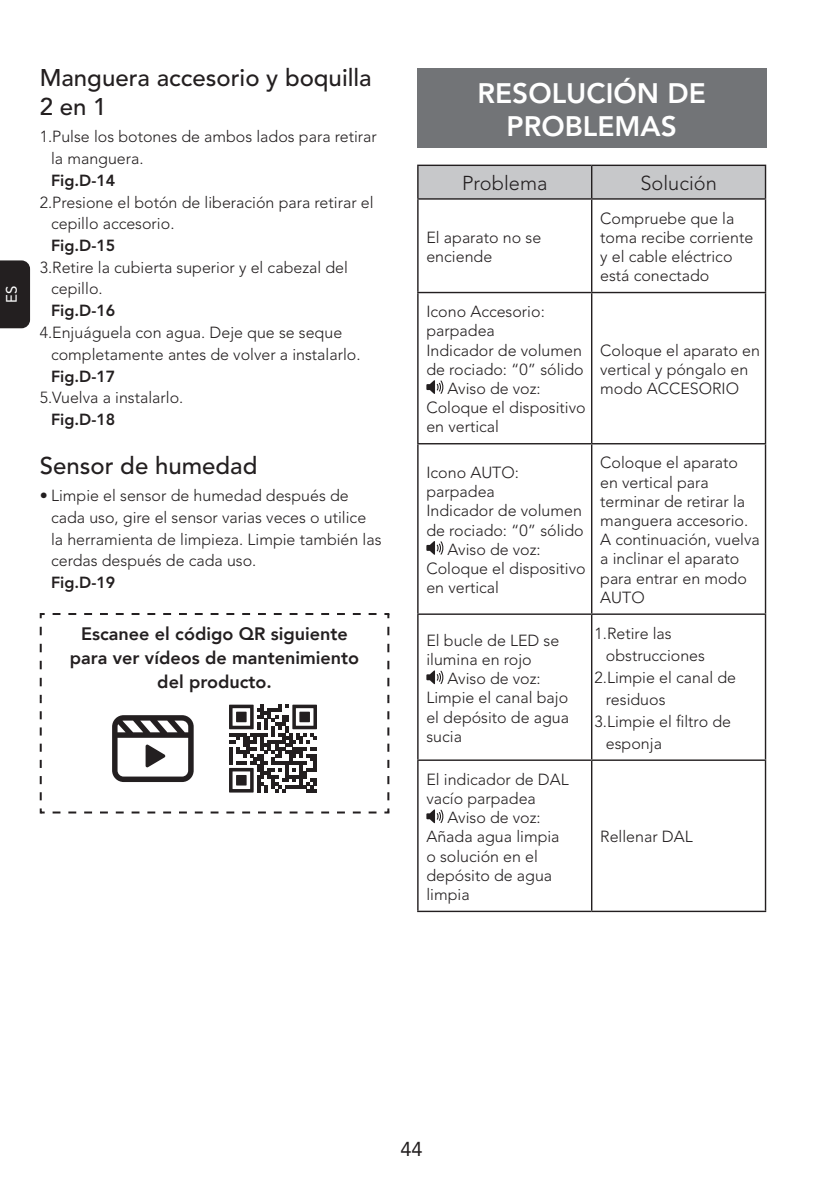
<style>
.page{position:relative;width:823px;height:1191px;background:#fff}
.page>*{position:absolute;margin:0;border:0;box-sizing:border-box;transform-origin:0 0}
.Header1{font:800 28px/33.6px "Avenir LT Std";color:#fff;text-align:center}
.t1{font:500 24px/28.8px "Avenir LT Std";color:#231f20}
.t2{font:300 20px "Avenir LT Std";color:#231f20}
.t3{font:20px "Avenir LT Std";color:#231f20}
.t4{font:800 18px/24px "Avenir";color:#231f20;text-align:center}
.t5{font:300 16px/19.2px "Avenir LT Std";color:#231f20}
.Body_8pt_加粗{font:800 16px "Avenir LT Std";color:#231f20}
.t6{font:15px "Avenir LT Std";color:#fff}
</style>
<div class="page">
<div style="left:0;top:260px;width:30px;height:68px;background:#231f20"></div>
<svg style="left:39px;top:613px;width:351px;height:201px"></svg>
<div style="left:417px;top:68px;width:348px;height:80px;background:#727477"></div>
<div style="left:418px;top:166px;width:346px;height:32px;background:#c7c8ca"></div>
<hr style="left:417px;top:165px;width:174px;height:1px;background:#231f20">
<hr style="left:417px;top:166px;width:1px;height:32px;background:#231f20">
<hr style="left:591px;top:165px;width:174px;height:1px;background:#231f20">
<hr style="left:590px;top:166px;width:2px;height:32px;background:#231f20">
<hr style="left:764px;top:166px;width:1px;height:32px;background:#231f20">
<hr style="left:417px;top:198px;width:174px;height:2px;background:#231f20">
<hr style="left:591px;top:198px;width:174px;height:2px;background:#231f20">
<hr style="left:417px;top:200px;width:1px;height:92px;background:#231f20">
<hr style="left:590px;top:200px;width:2px;height:92px;background:#231f20">
<hr style="left:764px;top:200px;width:1px;height:92px;background:#231f20">
<hr style="left:417px;top:292px;width:174px;height:1px;background:#231f20">
<hr style="left:417px;top:293px;width:1px;height:150px;background:#231f20">
<hr style="left:591px;top:292px;width:174px;height:1px;background:#231f20">
<hr style="left:590px;top:293px;width:2px;height:150px;background:#231f20">
<hr style="left:764px;top:293px;width:1px;height:150px;background:#231f20">
<hr style="left:417px;top:443px;width:174px;height:1px;background:#231f20">
<hr style="left:417px;top:444px;width:1px;height:169px;background:#231f20">
<hr style="left:591px;top:443px;width:174px;height:1px;background:#231f20">
<hr style="left:590px;top:444px;width:2px;height:169px;background:#231f20">
<hr style="left:764px;top:444px;width:1px;height:169px;background:#231f20">
<hr style="left:417px;top:613px;width:174px;height:2px;background:#231f20">
<hr style="left:417px;top:615px;width:1px;height:144px;background:#231f20">
<hr style="left:591px;top:613px;width:174px;height:2px;background:#231f20">
<hr style="left:590px;top:615px;width:2px;height:144px;background:#231f20">
<hr style="left:764px;top:615px;width:1px;height:144px;background:#231f20">
<hr style="left:417px;top:759px;width:174px;height:2px;background:#231f20">
<hr style="left:417px;top:761px;width:1px;height:149px;background:#231f20">
<hr style="left:591px;top:759px;width:174px;height:2px;background:#231f20">
<hr style="left:590px;top:761px;width:2px;height:149px;background:#231f20">
<hr style="left:764px;top:761px;width:1px;height:149px;background:#231f20">
<hr style="left:417px;top:910px;width:174px;height:2px;background:#231f20">
<hr style="left:591px;top:910px;width:174px;height:2px;background:#231f20">
<svg style="left:426px;top:380px;width:18px;height:14px"></svg>
<svg style="left:426px;top:541px;width:18px;height:14px"></svg>
<svg style="left:426px;top:670px;width:18px;height:14px"></svg>
<svg style="left:426px;top:809px;width:18px;height:14px"></svg>
<p class="t6" style="left:3px;top:303px;width:19px;rotate:-90deg">ES</p>
<p class="t1" style="left:40px;top:64px;width:333px">Manguera accesorio y boquilla<br>2 en 1</p>
<p class="t5" style="left:51px;top:126px;width:327px;line-height:21.6px;text-indent:-11px">1.Pulse los botones de ambos lados para retirar la manguera.</p>
<p class="Body_8pt_加粗" style="left:51px;top:171px;width:66px">Fig.D-14</p>
<p class="t5" style="left:51px;top:191px;width:324px;line-height:21.6px;text-indent:-11px">2.Presione el botón de liberación para retirar el cepillo accesorio.</p>
<p class="Body_8pt_加粗" style="left:51px;top:236px;width:66px">Fig.D-15</p>
<p class="t5" style="left:51px;top:256px;width:298px;line-height:21.6px;text-indent:-11px">3.Retire la cubierta superior y el cabezal del cepillo.</p>
<p class="Body_8pt_加粗" style="left:51px;top:301px;width:66px">Fig.D-16</p>
<p class="t5" style="left:51px;top:322px;width:311px;line-height:21.6px;text-indent:-11px">4.Enjuáguela con agua. Deje que se seque completamente antes de volver a instalarlo.</p>
<p class="Body_8pt_加粗" style="left:51px;top:366px;width:66px">Fig.D-17</p>
<p class="t5" style="left:40px;top:388px;width:145px">5.Vuelva a instalarlo.</p>
<p class="Body_8pt_加粗" style="left:51px;top:410px;width:66px">Fig.D-18</p>
<p class="t1" style="left:40px;top:452px;width:219px">Sensor de humedad</p>
<p class="t5" style="left:51px;top:485px;width:332px;line-height:21.6px;text-indent:-11px">• Limpie el sensor de humedad después de cada uso, gire el sensor varias veces o utilice la herramienta de limpieza. Limpie también las cerdas después de cada uso.</p>
<p class="Body_8pt_加粗" style="left:51px;top:573px;width:66px">Fig.D-19</p>
<p class="t4" style="left:70px;top:622px;width:290px">Escanee el código QR siguiente para ver vídeos de mantenimiento del producto.</p>
<p class="Header1" style="left:477px;top:76px;width:230px">RESOLUCIÓN DE<br>PROBLEMAS</p>
<p class="t2" style="left:462px;top:172px;width:87px">Problema</p>
<p class="t2" style="left:640px;top:172px;width:78px">Solución</p>
<p class="t5" style="left:426px;top:228px;width:116px">El aparato no se enciende</p>
<p class="t5" style="left:600px;top:208px;width:154px">Compruebe que la toma recibe corriente y el cable eléctrico está conectado</p>
<p class="t5" style="left:426px;top:302px;width:120px">Icono Accesorio: parpadea</p>
<p class="t5" style="left:426px;top:340px;width:159px">Indicador de volumen de rociado: “0” sólido</p>
<p class="t5" style="left:447px;top:379px;width:95px">Aviso de voz:</p>
<p class="t5" style="left:426px;top:398px;width:161px">Coloque el dispositivo en vertical</p>
<p class="t5" style="left:426px;top:463px;width:94px">Icono AUTO: parpadea</p>
<p class="t5" style="left:426px;top:501px;width:159px">Indicador de volumen de rociado: “0” sólido</p>
<p class="t5" style="left:447px;top:540px;width:95px">Aviso de voz:</p>
<p class="t5" style="left:426px;top:559px;width:161px">Coloque el dispositivo en vertical</p>
<p class="t5" style="left:426px;top:631px;width:134px">El bucle de LED se ilumina en rojo</p>
<p class="t5" style="left:447px;top:669px;width:95px">Aviso de voz:</p>
<p class="t5" style="left:426px;top:688px;width:144px;text-align:justify">Limpie el canal bajo el depósito de agua sucia</p>
<p class="t5" style="left:600px;top:340px;width:161px">Coloque el aparato en vertical y póngalo en modo ACCESORIO</p>
<p class="t5" style="left:600px;top:453px;width:161px">Coloque el aparato<br>en vertical para terminar de retirar la manguera accesorio.<br>A continuación, vuelva a inclinar el aparato para entrar en modo<br>AUTO</p>
<p class="t5" style="left:605px;top:622px;width:100px;line-height:22px;text-indent:-11px">1.Retire las obstrucciones</p>
<p class="t5" style="left:605px;top:666px;width:132px;line-height:22px;text-indent:-11px">2.Limpie el canal de residuos</p>
<p class="t5" style="left:605px;top:710px;width:127px;line-height:22px;text-indent:-11px">3.Limpie el filtro de esponja</p>
<p class="t5" style="left:426px;top:769px;width:144px">El indicador de DAL vacío parpadea</p>
<p class="t5" style="left:447px;top:808px;width:95px">Aviso de voz:</p>
<p class="t5" style="left:426px;top:827px;width:135px">Añada agua limpia o solución en el depósito de agua limpia</p>
<p class="t5" style="left:600px;top:827px;width:94px">Rellenar DAL</p>
<p class="t3" style="left:400px;top:1137px;width:24px">44</p>
</div>
